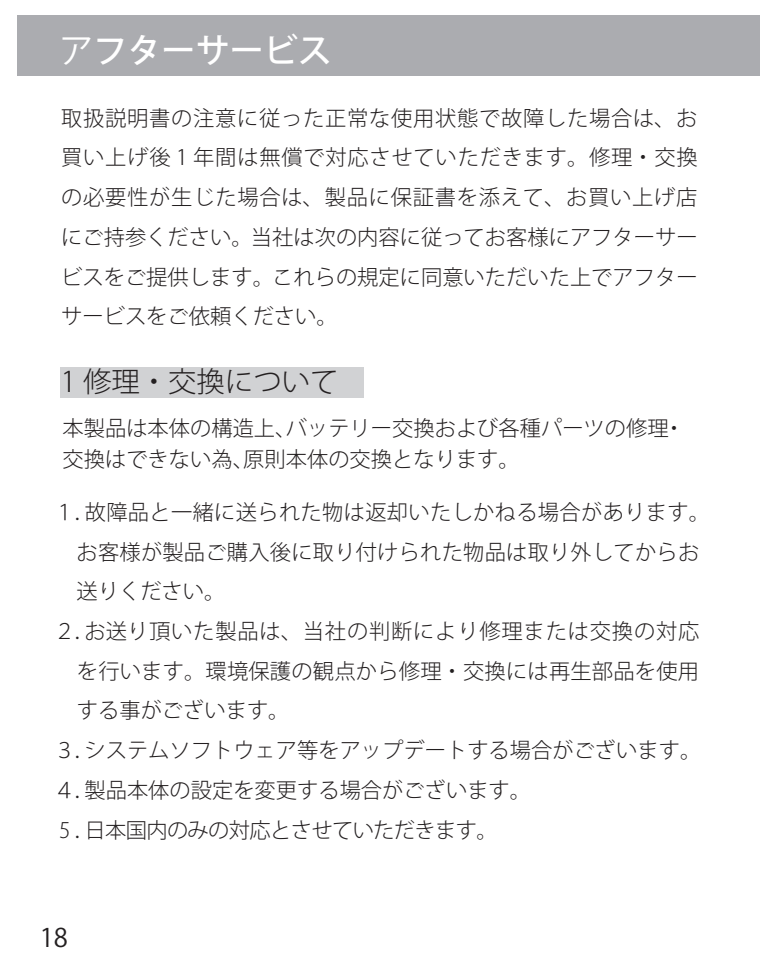
<style>
.page{position:relative;width:760px;height:964px;background:#fff}
.page>*{position:absolute;margin:0;border:0;box-sizing:border-box;transform-origin:0 0}
.t1{font:500 34px "Koz Go Pro";color:#fff}
.t2{font:300 28.4px "Koz Go Pro";color:#231f20}
.t3{font:25.6px "Koz Go Pro";color:#231f20}
.t4{font:300 21.2px/31.2px "Koz Go Pro";color:#231f20}
.t5{font:300 21.2px/39.6px "Koz Go Pr 6 N";color:#231f20;text-align:justify}
.t6{font:300 21.2px "Koz Go Pro";letter-spacing:.04em;color:#231f20}
.t7{font:300 21.2px "Koz Go Pro";letter-spacing:-.03em;color:#231f20}
.s1{font-weight:400}
</style>
<div class="page">
<div style="left:17px;top:15px;width:743px;height:60px;background:#abacb0"></div>
<div style="left:61px;top:367px;width:303px;height:31px;background:#d1d2d4"></div>
<h1 class="t1" style="left:60px;top:29px;width:274px"><span class="s1">ア</span>フターサービス</h1>
<p class="t5" style="left:61px;top:99px;width:638px">取扱説明書の注意に従った正常な使用状態で故障した場合は、お買い上げ後 1 年間は無償で対応させていただきます。修理・交換の必要性が生じた場合は、製品に保証書を添えて、お買い上げ店にご持参ください。当社は次の内容に従ってお客様にアフターサービスをご提供します。これらの規定に同意いただいた上でアフターサービスをご依頼ください。</p>
<h2 class="t2" style="left:61px;top:363px;width:279px">1 修理・交換について</h2>
<p class="t4" style="left:63px;top:412px;width:623px">本製品は本体の構造上、バッテリー交換および各種パーツの修理・交換はできない為、原則本体の交換となります。</p>
<p class="t4" style="left:54px;top:497px;width:657px">１．故障品と一緒に送られた物は返却いたしかねる場合があります。</p>
<p class="t4" style="left:77px;top:536px;width:624px">お客様が製品ご購入後に取り付けられた物品は取り外してからお</p>
<p class="t4" style="left:77px;top:576px;width:150px">送りください。</p>
<p class="t6" style="left:54px;top:617px;width:647px">２．お送り頂いた製品は、当社の判断により修理または交換の対応</p>
<p class="t4" style="left:77px;top:655px;width:624px">を行います。環境保護の観点から修理・交換には再生部品を使用</p>
<p class="t4" style="left:77px;top:695px;width:214px">する事がございます。</p>
<p class="t4" style="left:54px;top:735px;width:649px">３．システムソフトウェア等をアップデートする場合がございます。</p>
<p class="t4" style="left:54px;top:774px;width:479px">４．製品本体の設定を変更する場合がございます。</p>
<p class="t7" style="left:54px;top:816px;width:445px">₅．日本国内のみの対応とさせていただきます。</p>
<p class="t3" style="left:40px;top:921px;width:30px">18</p>
</div>
